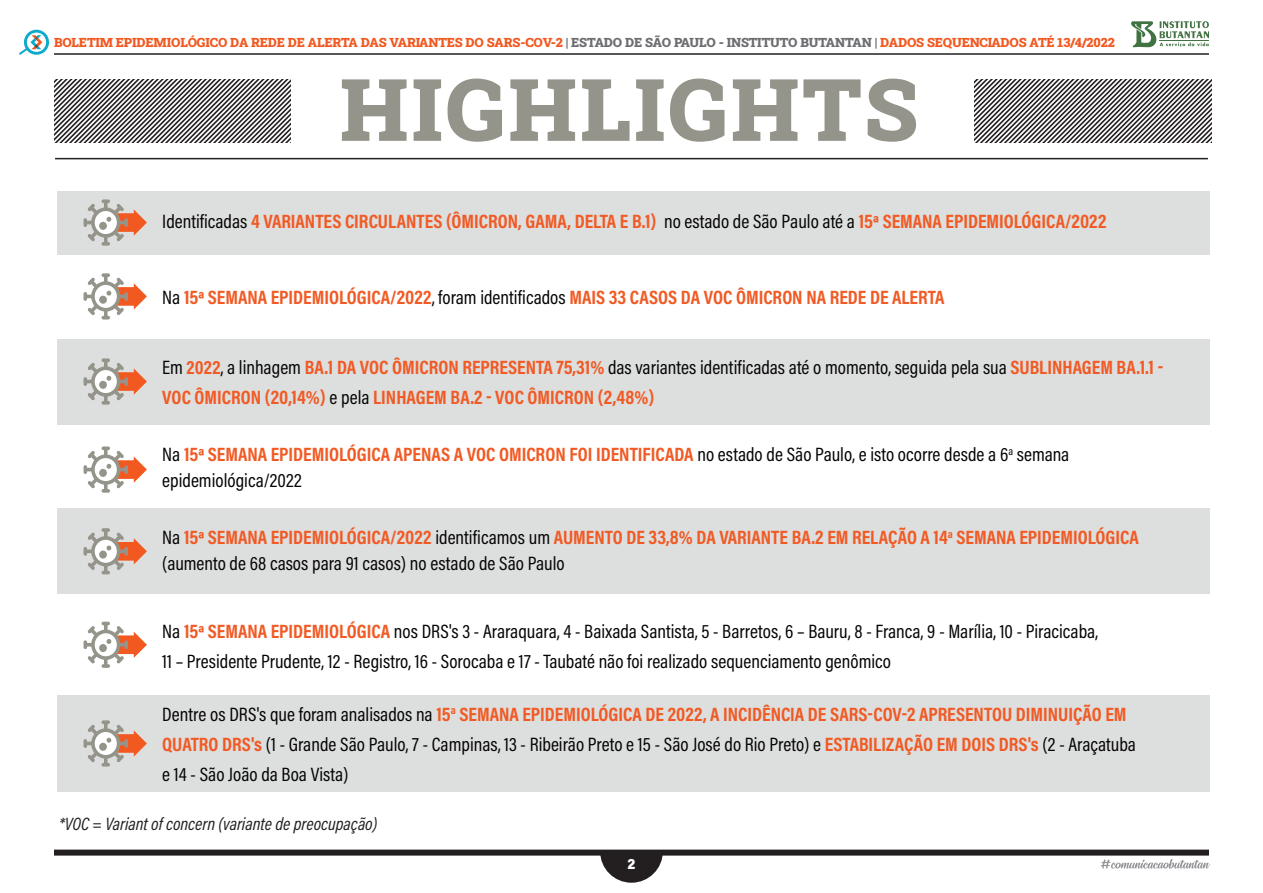
<style>
.page{position:relative;width:1263px;height:893px;background:#fff}
.page>*{position:absolute;margin:0;border:0;box-sizing:border-box;transform-origin:0 0}
.t1{font:900 86.4px "Roboto Slab";letter-spacing:.04em;color:#94948a}
.t2{font:19.5px/30px "Acumin Variable Concept";color:#040503}
.t3{font:19.5px/25.5px "Acumin Variable Concept";color:#f15a24}
.t4{font:18px "Acumin Variable Concept";color:#231f20}
.t5{font:15px "Acumin Variable Concept";color:#fff;scale:.9 1}
.t6{font:900 12.75px "Roboto Slab";letter-spacing:-.01em;color:#f15921}
.s1{color:#6c6d70}
.s2{color:#040503}
.s3{color:#f15a24}
</style>
<div class="page">
<hr style="left:54px;top:53px;width:1155px;height:2px;background:#231f20">
<svg style="left:600px;top:856px;width:63px;height:27px"></svg>
<svg style="left:1131px;top:21px;width:78px;height:26px"></svg>
<hr style="left:1160px;top:40px;width:49px;height:1px;background:#407242">
<svg style="left:1101px;top:859px;width:109px;height:9px"></svg>
<svg style="left:19px;top:30px;width:30px;height:25px"></svg>
<div style="left:54px;top:850px;width:1155px;height:6px;background:#231f20"></div>
<div style="left:57px;top:191px;width:1153px;height:63px;background:#dddede"></div>
<div style="left:57px;top:508px;width:1153px;height:86px;background:#dddede"></div>
<div style="left:57px;top:695px;width:1153px;height:97px;background:#dddede"></div>
<div style="left:57px;top:339px;width:1153px;height:85px;background:#dddede"></div>
<svg style="left:54px;top:79px;width:237px;height:63px"></svg>
<svg style="left:974px;top:79px;width:237px;height:63px"></svg>
<hr style="left:55px;top:158px;width:1153px;height:1px;background:#231f20">
<svg style="left:84px;top:199px;width:63px;height:47px"></svg>
<svg style="left:84px;top:528px;width:63px;height:46px"></svg>
<svg style="left:84px;top:273px;width:63px;height:46px"></svg>
<svg style="left:84px;top:358px;width:63px;height:47px"></svg>
<svg style="left:84px;top:446px;width:63px;height:47px"></svg>
<svg style="left:84px;top:720px;width:63px;height:47px"></svg>
<svg style="left:84px;top:622px;width:63px;height:46px"></svg>
<p class="t6" style="left:54px;top:34px;width:1062px">BOLETIM EPIDEMIOLÓGICO DA REDE DE ALERTA DAS VARIANTES DO SARS-COV-2 <span class="s1">| ESTADO DE SÃO PAULO - INSTITUTO BUTANTAN |</span> DADOS SEQUENCIADOS ATÉ 13/4/2022</p>
<h1 class="t1" style="left:340px;top:50px;width:579px">HIGHLIGHTS</h1>
<p class="t3" style="left:162px;top:207px;width:946px"><span class="s2">Identificadas</span> 4 VARIANTES CIRCULANTES (ÔMICRON, GAMA, DELTA E B.1) <span class="s2">no estado de São Paulo até a</span> 15a SEMANA EPIDEMIOLÓGICA/2022</p>
<p class="t3" style="left:162px;top:283px;width:784px"><span class="s2">Na</span> 15a SEMANA EPIDEMIOLÓGICA/2022<span class="s2">, foram identificados</span> MAIS 33 CASOS DA VOC ÔMICRON NA REDE DE ALERTA</p>
<p class="t3" style="left:162px;top:351px;width:1002px;line-height:30px"><span class="s2">Em</span> 2022<span class="s2">, a linhagem</span> BA.1 DA VOC ÔMICRON REPRESENTA 75,31% <span class="s2">das variantes identificadas até o momento, seguida pela sua</span> SUBLINHAGEM BA.1.1 -<br>VOC ÔMICRON (20,14%) <span class="s2">e pela</span> LINHAGEM BA.2 - VOC ÔMICRON (2,48%)</p>
<p class="t2" style="left:162px;top:441px;width:908px;line-height:25.5px">Na <span class="s3">15a SEMANA EPIDEMIOLÓGICA APENAS A VOC OMICRON FOI IDENTIFICADA</span> no estado de São Paulo, e isto ocorre desde a 6<sup>a</sup> semana epidemiológica/2022</p>
<p class="t3" style="left:162px;top:524px;width:978px"><span class="s2">Na</span> 15a SEMANA EPIDEMIOLÓGICA/2022 <span class="s2">identificamos um</span> AUMENTO DE 33,8% DA VARIANTE BA.2 EM RELAÇÃO A 14<sup>a</sup> SEMANA EPIDEMIOLÓGICA <span class="s2">(aumento de 68 casos para 91 casos) no estado de São Paulo</span></p>
<p class="t2" style="left:162px;top:615px;width:937px">Na <span class="s3">15a SEMANA EPIDEMIOLÓGICA</span> nos DRS's 3 - Araraquara, 4 - Baixada Santista, 5 - Barretos, 6 – Bauru, 8 - Franca, 9 - Marília, 10 - Piracicaba,<br>11 – Presidente Prudente, 12 - Registro, 16 - Sorocaba e 17 - Taubaté não foi realizado sequenciamento genômico</p>
<p class="t2" style="left:162px;top:698px;width:975px">Dentre os DRS's que foram analisados na <span class="s3">15</span><sup>a</sup> <span class="s3">SEMANA EPIDEMIOLÓGICA DE 2022, A INCIDÊNCIA DE SARS-COV-2 APRESENTOU DIMINUIÇÃO EM<br>QUATRO DRS's</span> (1 - Grande São Paulo, 7 - Campinas, 13 - Ribeirão Preto e 15 - São José do Rio Preto) e <span class="s3">ESTABILIZAÇÃO EM DOIS DRS's</span> (2 - Araçatuba e 14 - São João da Boa Vista)</p>
<p class="t4" style="left:59px;top:811px;width:320px">*VOC = Variant of concern (variante de preocupação)</p>
<p class="t5" style="left:627px;top:853px;width:10px">2</p>
</div>
